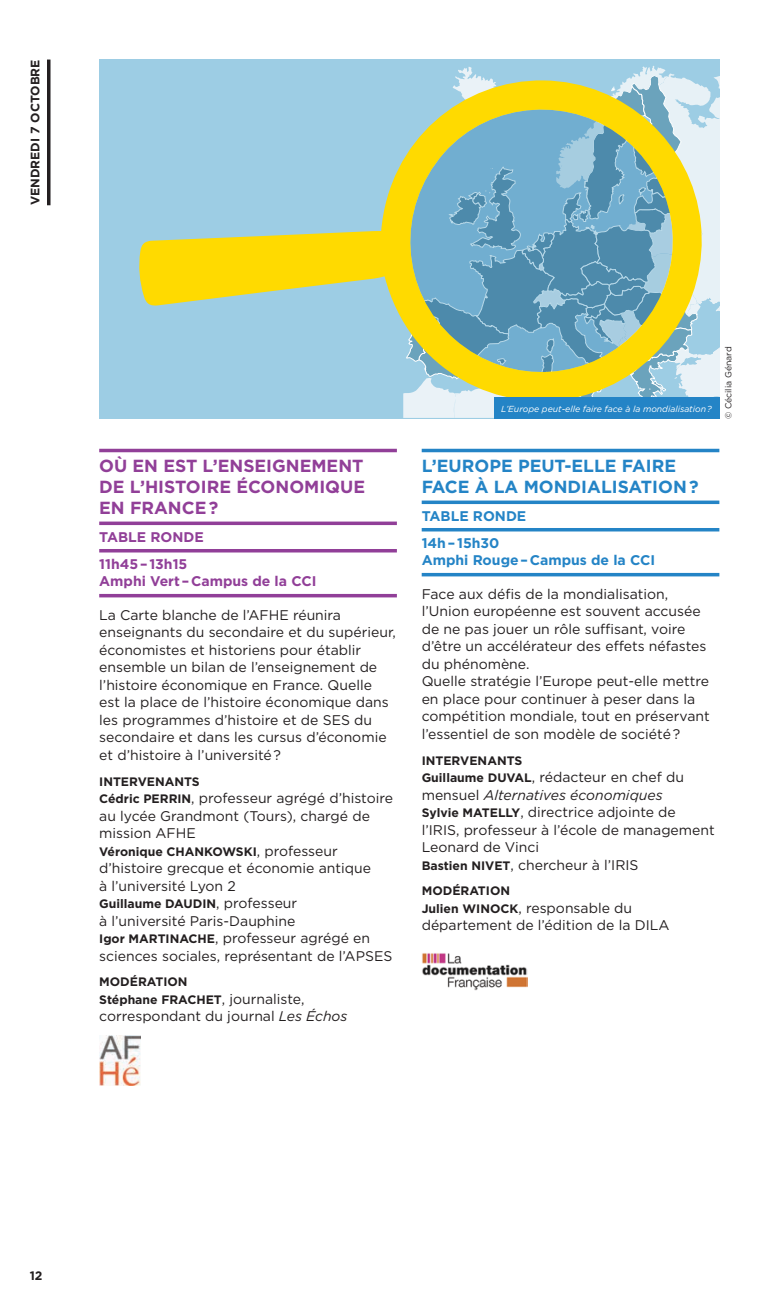
<style>
.page{position:relative;width:769px;height:1315px;background:#fff}
.page>*{position:absolute;margin:0;border:0;box-sizing:border-box;transform-origin:0 0}
.t1{font:700 17.5px "Gotham";color:#913f98}
.t2{font:700 17.5px "Gotham";color:#2484c6}
.t3{font:14px/17.5px "Gotham";color:#231f20}
.t4{font:700 14px/27.5px "Gotham";color:#913f98}
.t5{font:700 14px/27.5px "Gotham";color:#2484c6}
.t6{font:700 12.25px/17.5px "Gotham";color:#231f20}
.t7{font:italic 8.75px "Gotham";color:#fff}
.t8{font:8.75px "Gotham";color:#231f20}
.s1{font-weight:700;font-size:12.25px}
.s2{font-weight:400;font-size:14px}
.s3{font-style:italic}
</style>
<div class="page">
<svg style="left:47px;top:60px;width:4px;height:145px"></svg>
<div style="left:107px;top:60px;width:296px;height:358px;background:#9dcde4"></div>
<svg style="left:403px;top:60px;width:316px;height:358px;background:#b4d8e9"></svg>
<svg style="left:138px;top:79px;width:571px;height:337px;background:#a6c5aa"></svg>
<hr style="left:99px;top:449px;width:298px;height:3px;background:#913f98">
<svg style="left:99px;top:521px;width:298px;height:4px"></svg>
<hr style="left:99px;top:549px;width:298px;height:3px;background:#913f98">
<hr style="left:99px;top:594px;width:298px;height:3px;background:#913f98">
<img style="left:99px;top:1035px;width:41px;height:51px">
<hr style="left:422px;top:449px;width:297px;height:3px;background:#2484c6">
<svg style="left:422px;top:500px;width:297px;height:4px"></svg>
<hr style="left:422px;top:528px;width:297px;height:3px;background:#2484c6">
<hr style="left:422px;top:573px;width:297px;height:3px;background:#2484c6">
<img style="left:422px;top:953px;width:105px;height:38px">
<div style="left:494px;top:397px;width:225px;height:22px;background:#2484c6"></div>
<p class="t6" style="left:26px;top:205px;width:146px;rotate:-90deg">VENDREDI 7 OCTOBRE</p>
<p class="t1" style="left:99px;top:454px;width:76px">OÙ EN EST</p>
<p class="t1" style="left:203px;top:454px;width:29px">L’ENSEIGNEMENT</p>
<p class="t1" style="left:99px;top:475px;width:58px">DE L’HISTOIRE</p>
<p class="t1" style="left:236px;top:475px;width:14px">ÉCONOMIQUE</p>
<p class="t1" style="left:99px;top:496px;width:56px">EN FRANCE</p>
<p class="t1" style="left:209px;top:496px;width:11px">?</p>
<p class="t4" style="left:99px;top:523px;width:106px">TABLE RONDE<br>11H45 – 13H15</p>
<p class="t4" style="left:99px;top:568px;width:219px">AMPHI VERT – CAMPUS DE LA CCI</p>
<p class="t3" style="left:99px;top:606px;width:298px">La Carte blanche de l’AFHE réunira enseignants du secondaire et du supérieur, économistes et historiens pour établir ensemble un bilan de l’enseignement de l’histoire économique en France. Quelle est la place de l’histoire économique dans les programmes d’histoire et de SES du secondaire et dans les cursus d’économie et d’histoire à l’université ?</p>
<p class="t6" style="left:99px;top:772px;width:14px">INTERVENANTS</p>
<p class="t3" style="left:99px;top:789px;width:295px"><span class="s1">CÉDRIC PERRIN</span>, professeur agrégé d’histoire au lycée Grandmont (Tours), chargé de mission AFHE</p>
<p class="t6" style="left:99px;top:842px;width:240px">VÉRONIQUE CHANKOWSKI<span class="s2">, professeur</span></p>
<p class="t3" style="left:99px;top:859px;width:273px">d’histoire grecque et économie antique à l’université Lyon 2</p>
<p class="t6" style="left:99px;top:895px;width:200px">GUILLAUME DAUDIN<span class="s2">, professeur</span></p>
<p class="t3" style="left:99px;top:911px;width:295px">à l’université Paris-Dauphine<br><span class="s1">IGOR MARTINACHE</span>, professeur agrégé en sciences sociales, représentant de l’APSES</p>
<p class="t6" style="left:99px;top:973px;width:207px">MODÉRATION<br>STÉPHANE FRACHET<span class="s2">, journaliste,</span></p>
<p class="t3" style="left:99px;top:1007px;width:250px">correspondant du journal <span class="s3">Les Échos</span></p>
<p class="t7" style="left:501px;top:403px;width:212px">L’Europe peut-elle faire face à la mondialisation ?</p>
<p class="t8" style="left:723px;top:419px;width:74px;rotate:-90deg">© Cécilia Génard</p>
<p class="t2" style="left:422px;top:454px;width:41px">L’EUROPE</p>
<p class="t2" style="left:518px;top:454px;width:13px">PEUT</p>
<p class="t2" style="left:564px;top:454px;width:19px">-ELLE</p>
<p class="t2" style="left:622px;top:454px;width:12px">FAIRE</p>
<p class="t2" style="left:422px;top:475px;width:13px">FACE</p>
<p class="t2" style="left:475px;top:475px;width:62px">À LA MONDIALISATION</p>
<p class="t2" style="left:689px;top:475px;width:11px">?</p>
<p class="t5" style="left:422px;top:502px;width:106px">TABLE RONDE<br>14H – 15H30</p>
<p class="t5" style="left:422px;top:547px;width:235px">AMPHI ROUGE – CAMPUS DE LA CCI</p>
<p class="t3" style="left:422px;top:585px;width:290px">Face aux défis de la mondialisation, l’Union européenne est souvent accusée de ne pas jouer un rôle suffisant, voire d’être un accélérateur des effets néfastes du phénomène.<br>Quelle stratégie l’Europe peut-elle mettre en place pour continuer à peser dans la compétition mondiale, tout en préservant l’essentiel de son modèle de société ?</p>
<p class="t6" style="left:422px;top:751px;width:14px">INTERVENANTS</p>
<p class="t3" style="left:422px;top:768px;width:295px"><span class="s1">GUILLAUME DUVAL</span>, rédacteur en chef du mensuel <span class="s3">Alternatives économiques<br></span><span class="s1">SYLVIE MATELLY</span>, directrice adjointe de l’IRIS, professeur à l’école de management Leonard de Vinci<br><span class="s1">BASTIEN NIVET</span>, chercheur à l’IRIS</p>
<p class="t6" style="left:422px;top:882px;width:21px">MODÉRATION</p>
<p class="t3" style="left:422px;top:899px;width:249px"><span class="s1">JULIEN WINOCK</span>, responsable du département de l’édition de la DILA</p>
<p class="t6" style="left:30px;top:1267px;width:14px">12</p>
</div>
